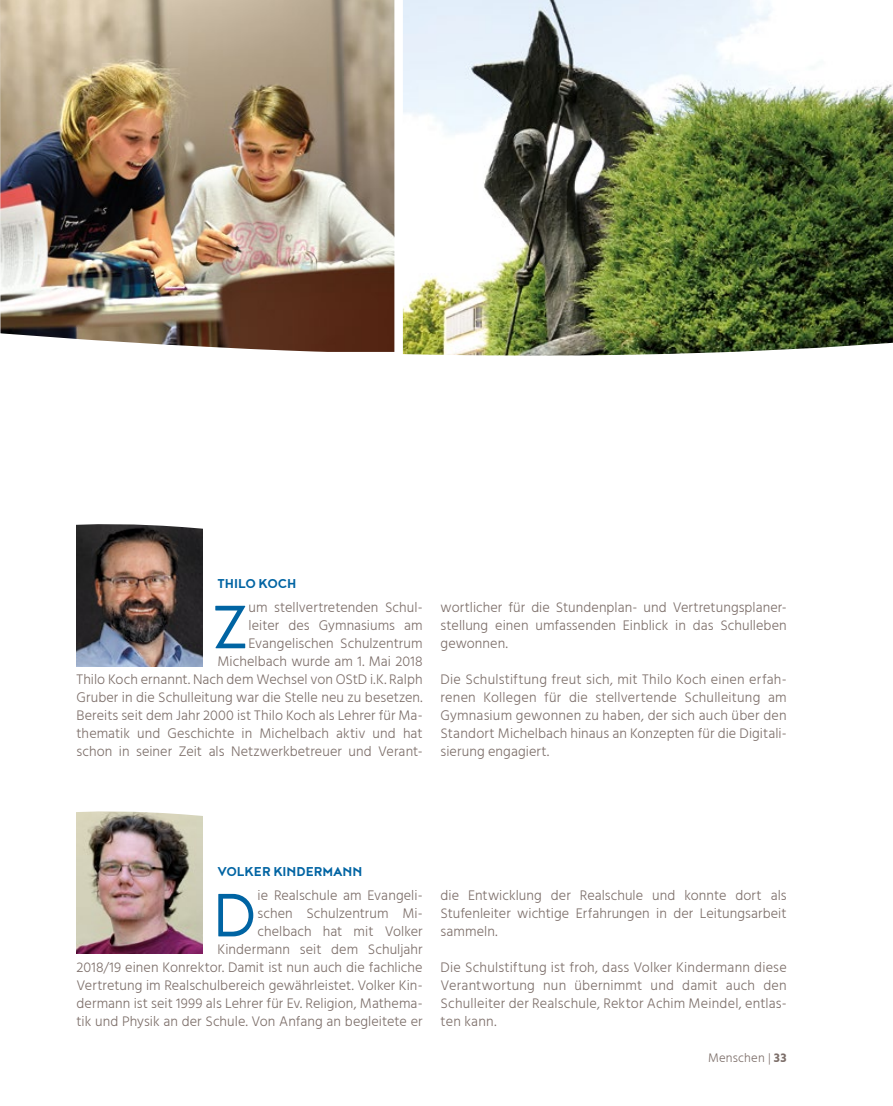
<style>
.page{position:relative;width:893px;height:1106px;background:#fff}
.page>*{position:absolute;margin:0;border:0;box-sizing:border-box;transform-origin:0 0}
.t1{font:300 74.85px "Noyh";color:#0064a3}
.t2{font:700 15.75px "Noyh";letter-spacing:-.01em;color:#0064a3}
.t3{font:300 14.25px/18px "Hind Vadodara";letter-spacing:.005em;color:#7d6f6a;text-align:justify}
.t4{font:300 12.75px "Hind Vadodara";letter-spacing:.015em;color:#7d6f6a}
.s1{font-weight:700}
</style>
<div class="page">
<img style="left:403px;top:0;width:490px;height:277px">
<img style="left:0;top:0;width:394px;height:277px">
<img style="left:0;top:277px;width:893px;height:79px">
<img style="left:76px;top:841px;width:127px;height:112px">
<svg style="left:76px;top:811px;width:127px;height:30px;background:#a19a8d"></svg>
<img style="left:76px;top:554px;width:127px;height:112px">
<svg style="left:76px;top:524px;width:127px;height:30px;background:#483e3a"></svg>
<p class="t2" style="left:218px;top:574px;width:80px">THILO KOCH</p>
<p class="t3" style="left:77px;top:598px;width:348px;text-align:right">um stellvertretenden Schul-<br>leiter des Gymnasiums am<br>Evangelischen Schulzentrum<br>Michelbach wurde am 1. Mai 2018<br>Thilo Koch ernannt. Nach dem Wechsel von OStD i.K. Ralph Gruber in die Schulleitung war die Stelle neu zu besetzen.<br>Bereits seit dem Jahr 2000 ist Thilo Koch als Lehrer für Ma&shy;thematik und Geschichte in Michelbach aktiv und hat schon in seiner Zeit als Netzwerkbetreuer und Verant-</p>
<p class="t3" style="left:441px;top:598px;width:348px">wortlicher für die Stundenplan- und Vertretungsplaner&shy;stellung einen umfassenden Einblick in das Schulleben gewonnen.</p>
<h1 class="t1" style="left:213px;top:586px;width:37px">Z</h1>
<p class="t3" style="left:441px;top:670px;width:348px">Die Schulstiftung freut sich, mit Thilo Koch einen erfah&shy;renen Kollegen für die stellvertende Schulleitung am Gymnasium gewonnen zu haben, der sich auch über den Standort Michelbach hinaus an Konzepten für die Digitali&shy;sierung engagiert.</p>
<p class="t2" style="left:218px;top:862px;width:146px">VOLKER KINDERMANN</p>
<p class="t3" style="left:77px;top:886px;width:348px;text-align:right">ie Realschule am Evangeli-<br>schen Schulzentrum Mi-<br>chelbach hat mit Volker<br>Kindermann seit dem Schuljahr<br>2018/19 einen Konrektor. Damit ist nun auch die fachliche Vertretung im Realschulbereich gewährleistet. Volker Kin&shy;dermann ist seit 1999 als Lehrer für Ev. Religion, Mathema&shy;tik und Physik an der Schule. Von Anfang an begleitete er</p>
<p class="t3" style="left:441px;top:886px;width:348px">die Entwicklung der Realschule und konnte dort als Stufenleiter wichtige Erfahrungen in der Leitungsarbeit sammeln.</p>
<h1 class="t1" style="left:213px;top:874px;width:45px">D</h1>
<p class="t3" style="left:441px;top:958px;width:348px">Die Schulstiftung ist froh, dass Volker Kindermann diese Verantwortung nun übernimmt und damit auch den Schulleiter der Realschule, Rektor Achim Meindel, entlas&shy;ten kann.</p>
<p class="t4" style="left:708px;top:1049px;width:80px">Menschen | <span class="s1">33</span></p>
</div>
